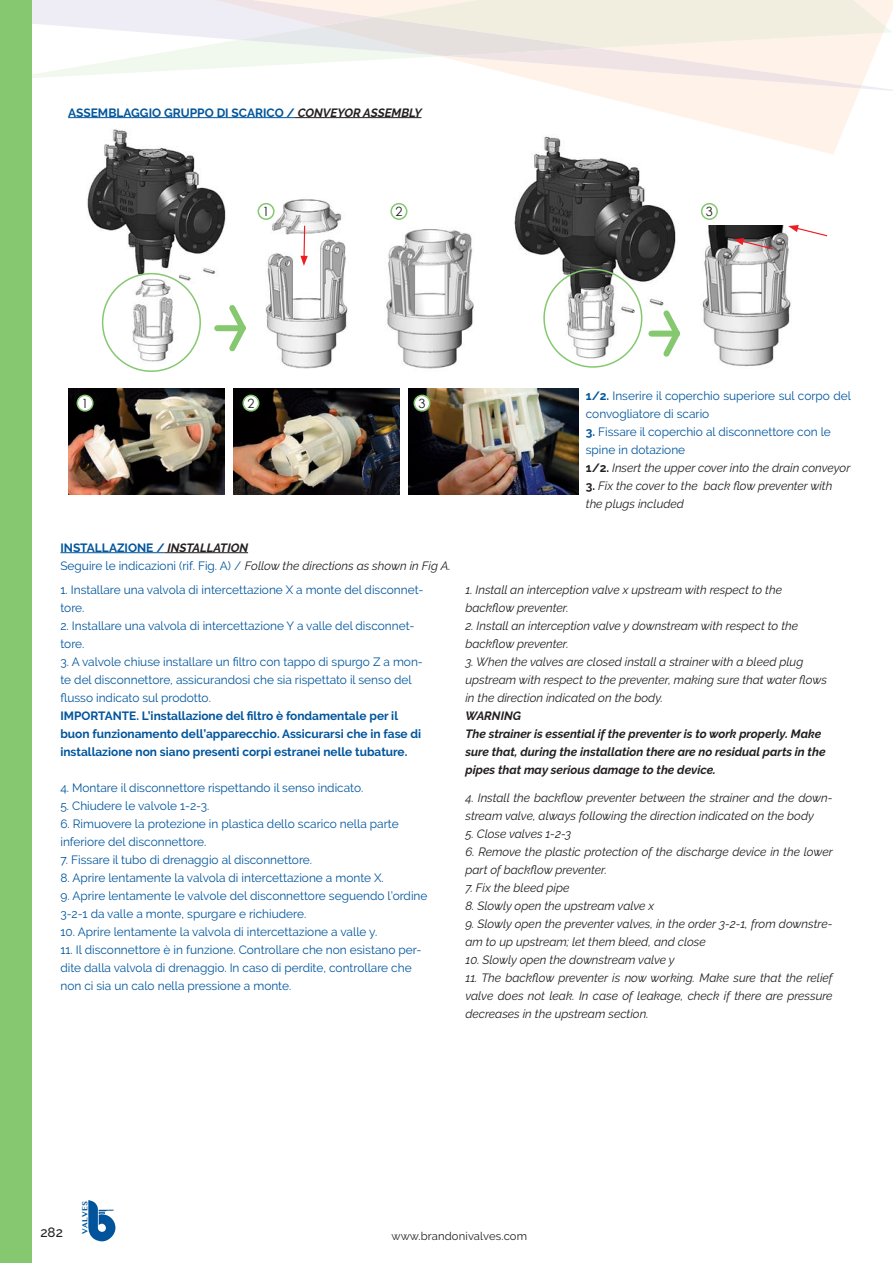
<style>
.page{position:relative;width:893px;height:1263px;background:#fff}
.page>*{position:absolute;margin:0;border:0;box-sizing:border-box;transform-origin:0 0}
.t1{font:500 13.5px "Raleway";color:#231f20}
.t2{font:12.75px "Century Gothic";color:#231f20}
.t3{font:italic 12px/18px "Raleway";color:#231f20}
.t4{font:12px/18px "Raleway";color:#01559d}
.t5{font:700 12px/18px "Raleway";color:#01559d}
.t6{font:italic 700 12px/18px "Raleway";color:#231f20}
.t7{font:11.25px "Raleway";letter-spacing:.01em;color:#231f20}
.t8{font:700 7.8px "Lao MN";color:#01549b}
.s1{font-style:italic;color:#231f20}
.s2{font-weight:700}
.s3{font-weight:700;font-style:normal}
.s4{font-style:normal;color:#01559d}
</style>
<div class="page">
<svg style="left:68px;top:92px;width:791px;height:62px"></svg>
<svg style="left:32px;top:0;width:861px;height:92px"></svg>
<svg style="left:165px;top:0;width:697px;height:88px"></svg>
<svg style="left:239px;top:0;width:647px;height:56px;background:#f1ece3"></svg>
<img style="left:87px;top:128px;width:141px;height:235px">
<img style="left:514px;top:134px;width:164px;height:225px">
<img style="left:702px;top:225px;width:89px;height:142px">
<img style="left:265px;top:199px;width:83px;height:170px">
<img style="left:386px;top:229px;width:88px;height:140px">
<svg style="left:300px;top:225px;width:8px;height:41px"></svg>
<div style="left:102px;top:273px;width:99px;height:99px;border:2px solid #85c86f;border-radius:50%"></div>
<div style="left:543px;top:269px;width:99px;height:99px;border:2px solid #85c86f;border-radius:50%"></div>
<div style="left:217px;top:325px;width:25px;height:6px;background:#85c86f"></div>
<svg style="left:224px;top:300px;width:22px;height:56px"></svg>
<div style="left:651px;top:331px;width:25px;height:6px;background:#85c86f"></div>
<svg style="left:658px;top:305px;width:22px;height:54px"></svg>
<svg style="left:788px;top:225px;width:40px;height:12px"></svg>
<svg style="left:734px;top:238px;width:40px;height:12px"></svg>
<hr style="left:68px;top:117px;width:227px;height:1px;background:#01559d">
<hr style="left:295px;top:117px;width:126px;height:1px;background:#231f20">
<img style="left:68px;top:388px;width:157px;height:106px">
<img style="left:233px;top:388px;width:167px;height:106px">
<img style="left:408px;top:388px;width:171px;height:106px">
<div style="left:701px;top:203px;width:17px;height:17px;border:2px solid #85c86f;border-radius:50%"></div>
<div style="left:414px;top:395px;width:16px;height:16px;background:#fff;border-radius:50%"></div>
<div style="left:413px;top:395px;width:17px;height:17px;border:2px solid #85c86f;border-radius:50%"></div>
<div style="left:390px;top:203px;width:17px;height:17px;border:2px solid #85c86f;border-radius:50%"></div>
<div style="left:243px;top:395px;width:16px;height:16px;background:#fff;border-radius:50%"></div>
<div style="left:242px;top:395px;width:17px;height:17px;border:2px solid #85c86f;border-radius:50%"></div>
<div style="left:258px;top:203px;width:17px;height:17px;border:2px solid #85c86f;border-radius:50%"></div>
<div style="left:77px;top:395px;width:16px;height:16px;background:#fff;border-radius:50%"></div>
<div style="left:77px;top:395px;width:17px;height:17px;border:2px solid #85c86f;border-radius:50%"></div>
<hr style="left:60px;top:552px;width:105px;height:1px;background:#01559d">
<hr style="left:165px;top:552px;width:83px;height:1px;background:#231f20">
<svg style="left:88px;top:1200px;width:27px;height:41px"></svg>
<div style="left:0;top:0;width:32px;height:1263px;background:#85c86f"></div>
<p class="t5" style="left:68px;top:104px;width:355px">ASSEMBLAGGIO GRUPPO DI SCARICO / <span class="s1">CONVEYOR ASSEMBLY</span></p>
<p class="t2" style="left:263px;top:204px;width:8px">1</p>
<p class="t2" style="left:395px;top:204px;width:8px">2</p>
<p class="t2" style="left:706px;top:204px;width:8px">3</p>
<p class="t2" style="left:82px;top:396px;width:8px">1</p>
<p class="t4" style="left:586px;top:386px;width:267px"><span class="s2">1/2.</span> Inserire il coperchio superiore sul corpo del convogliatore di scario</p>
<p class="t4" style="left:586px;top:422px;width:247px"><span class="s2">3.</span> Fissare il coperchio al disconnettore con le spine in dotazione</p>
<p class="t3" style="left:586px;top:458px;width:266px"><span class="s3">1/2.</span> Insert the upper cover into the drain conveyor</p>
<p class="t3" style="left:586px;top:476px;width:248px"><span class="s3">3.</span> Fix the cover to the back flow preventer with the plugs included</p>
<p class="t5" style="left:60px;top:539px;width:189px">INSTALLAZIONE / <span class="s1">INSTALLATION</span></p>
<p class="t3" style="left:60px;top:556px;width:392px"><span class="s4">Seguire le indicazioni (rif. Fig. A) /</span> Follow the directions as shown in Fig A.</p>
<p class="t4" style="left:60px;top:581px;width:365px">1. Installare una valvola di intercettazione X a monte del disconnet&shy;tore.</p>
<p class="t4" style="left:60px;top:617px;width:356px">2. Installare una valvola di intercettazione Y a valle del disconnet&shy;tore.</p>
<p class="t4" style="left:60px;top:653px;width:364px">3. A valvole chiuse installare un filtro con tappo di spurgo Z a mon&shy;te del disconnettore, assicurandosi che sia rispettato il senso del flusso indicato sul prodotto.</p>
<p class="t5" style="left:60px;top:707px;width:362px">IMPORTANTE. L’installazione del filtro è fondamentale per il buon funzionamento dell’apparecchio. Assicurarsi che in fase di installazione non siano presenti corpi estranei nelle tubature.</p>
<p class="t2" style="left:247px;top:396px;width:8px">2</p>
<p class="t2" style="left:418px;top:396px;width:8px">3</p>
<p class="t3" style="left:465px;top:581px;width:318px">1. Install an interception valve x upstream with respect to the backflow preventer.</p>
<p class="t3" style="left:465px;top:617px;width:334px">2. Install an interception valve y downstream with respect to the backflow preventer.</p>
<p class="t3" style="left:465px;top:653px;width:363px">3. When the valves are closed install a strainer with a bleed plug upstream with respect to the preventer, making sure that water flows in the direction indicated on the body.</p>
<p class="t6" style="left:465px;top:707px;width:57px">WARNING</p>
<p class="t6" style="left:465px;top:725px;width:362px">The strainer is essential if the preventer is to work properly. Make sure that, during the installation there are no residual parts in the pipes that may serious damage to the device.</p>
<p class="t4" style="left:60px;top:778px;width:304px">4. Montare il disconnettore rispettando il senso indicato.</p>
<p class="t4" style="left:60px;top:796px;width:150px">5. Chiudere le valvole 1-2-3.</p>
<p class="t4" style="left:60px;top:814px;width:340px">6. Rimuovere la protezione in plastica dello scarico nella parte inferiore del disconnettore.</p>
<p class="t4" style="left:60px;top:850px;width:253px">7. Fissare il tubo di drenaggio al disconnettore.</p>
<p class="t4" style="left:60px;top:868px;width:325px">8. Aprire lentamente la valvola di intercettazione a monte X.</p>
<p class="t4" style="left:60px;top:886px;width:369px">9. Aprire lentamente le valvole del disconnettore seguendo l’ordine<br>3-2-1 da valle a monte, spurgare e richiudere.</p>
<p class="t4" style="left:60px;top:922px;width:318px">10. Aprire lentamente la valvola di intercettazione a valle y.</p>
<p class="t4" style="left:60px;top:940px;width:362px">11. Il disconnettore è in funzione. Controllare che non esistano per&shy;dite dalla valvola di drenaggio. In caso di perdite, controllare che non ci sia un calo nella pressione a monte.</p>
<p class="t3" style="left:465px;top:789px;width:369px">4. Install the backflow preventer between the strainer and the down&shy;stream valve, always following the direction indicated on the body</p>
<p class="t3" style="left:465px;top:825px;width:107px">5. Close valves 1-2-3</p>
<p class="t3" style="left:465px;top:843px;width:369px">6. Remove the plastic protection of the discharge device in the lower part of backflow preventer.</p>
<p class="t3" style="left:465px;top:879px;width:105px">7. Fix the bleed pipe</p>
<p class="t3" style="left:465px;top:897px;width:190px">8. Slowly open the upstream valve x</p>
<p class="t3" style="left:465px;top:915px;width:369px">9. Slowly open the preventer valves, in the order 3-2-1, from downstre&shy;am to up upstream; let them bleed, and close</p>
<p class="t3" style="left:465px;top:951px;width:211px">10. Slowly open the downstream valve y</p>
<p class="t3" style="left:465px;top:969px;width:369px;text-align:justify">11. The backflow preventer is now working. Make sure that the relief valve does not leak. In case of leakage, check if there are pressure decreases in the upstream section.</p>
<p class="t1" style="left:40px;top:1225px;width:24px">282</p>
<p class="t8" style="left:80px;top:1233px;width:34px;rotate:-90deg">VALVES</p>
<p class="t7" style="left:391px;top:1229px;width:137px">www.brandonivalves.com</p>
</div>
